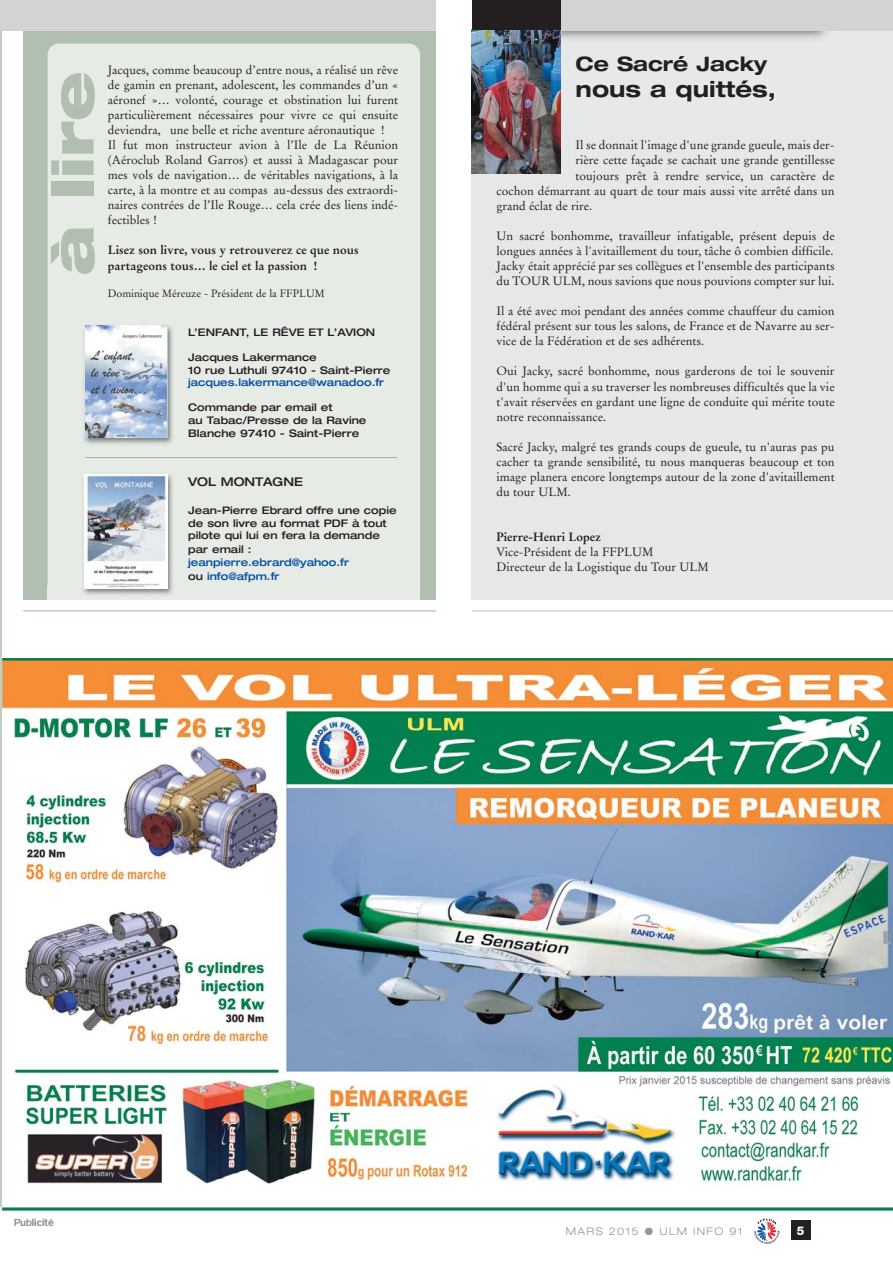
<style>
.page{position:relative;width:893px;height:1263px;background:#fff}
.page>*{position:absolute;margin:0;border:0;box-sizing:border-box;transform-origin:0 0}
.t1{font:900 expanded 57.3px "Helvetica Neue";color:#b1bfb1}
.t2{font:700 expanded 22.05px "Helvetica Neue";color:#231f20}
.t3{font:700 expanded 19.95px "Helvetica Neue";color:#231f20}
.t4{font:12px/15px "Stempel Garamond";color:#231f20;text-align:justify}
.t5{font:700 12px/15px "Stempel Garamond";color:#231f20}
.t6{font:500 expanded 12px "Helvetica Neue";color:#231f20}
.t7{font:800 12px "Helvetica Neue";color:#fff}
.t8{font:500 expanded 10.5px/12.6px "Helvetica Neue";color:#231f20}
.t9{font:500 expanded 10.5px/13.6px "Helvetica Neue";color:#034ea2}
.t10{font:10.5px "Stempel Garamond";color:#231f20}
.t11{font:300 expanded 10.5px "Helvetica Neue";letter-spacing:.135em;color:#939598}
.t12{font:500 10.5px "Blur";color:#939598}
.s1{color:#231f20}
</style>
<div class="page">
<img style="left:0;top:0;width:892px;height:1244px">
<h1 class="t1" style="left:51px;top:275px;width:205px;rotate:-90deg">à lire</h1>
<p class="t4" style="left:108px;top:63px;width:292px;text-align:left">Jacques, comme beaucoup d’entre nous, a réalisé un rêve de gamin en prenant, adolescent, les commandes d’un « aéronef »… volonté, courage et obstination lui furent particulièrement nécessaires pour vivre ce qui ensuite deviendra, une belle et riche aventure aéronautique !<br>Il fut mon instructeur avion à l’Ile de La Réunion (Aéroclub Roland Garros) et aussi à Madagascar pour mes vols de navigation… de véritables navigations, à la carte, à la montre et au compas au-dessus des extraordi&shy;naires contrées de l’Ile Rouge… cela crée des liens indé&shy;fectibles !</p>
<p class="t5" style="left:108px;top:244px;width:252px">Lisez son livre, vous y retrouverez ce que nous partageons tous… le ciel et la passion !</p>
<p class="t10" style="left:108px;top:288px;width:218px">Dominique Méreuze - Président de la FFPLUM</p>
<p class="t8" style="left:188px;top:326px;width:188px">L’ENFANT, LE RÊVE ET L’AVION</p>
<p class="t8" style="left:188px;top:352px;width:204px">Jacques Lakermance<br>10 rue Luthuli 97410 - Saint-Pierre</p>
<p class="t9" style="left:188px;top:376px;width:197px">jacques.lakermance@wanadoo.fr</p>
<p class="t8" style="left:188px;top:402px;width:180px">Commande par email et<br>au Tabac/Presse de la Ravine<br>Blanche 97410 - Saint-Pierre</p>
<p class="t6" style="left:188px;top:477px;width:116px">VOL MONTAGNE</p>
<p class="t8" style="left:188px;top:505px;width:210px">Jean-Pierre Ebrard offre une copie de son livre au format PDF à tout pilote qui lui en fera la demande</p>
<p class="t8" style="left:188px;top:543px;width:65px">par email :</p>
<p class="t9" style="left:188px;top:556px;width:162px">jeanpierre.ebrard@yahoo.fr <span class="s1">ou</span> info@afpm.fr</p>
<h3 class="t3" style="left:575px;top:56px;width:193px">Ce Sacré Jacky</h3>
<h2 class="t2" style="left:575px;top:81px;width:202px">nous a quittés,</h2>
<p class="t4" style="left:575px;top:139px;width:260px">Il se donnait l'image d'une grande gueule, mais der-</p>
<p class="t4" style="left:575px;top:154px;width:260px">rière cette façade se cachait une grande gentillesse</p>
<p class="t4" style="left:575px;top:169px;width:260px">toujours prêt à rendre service, un caractère de</p>
<p class="t4" style="left:496px;top:184px;width:339px">cochon démarrant au quart de tour mais aussi vite arrêté dans un</p>
<p class="t4" style="left:496px;top:199px;width:97px">grand éclat de rire.</p>
<p class="t4" style="left:496px;top:229px;width:339px">Un sacré bonhomme, travailleur infatigable, présent depuis de longues années à l'avitaillement du tour, tâche ô combien difficile.<br>Jacky était apprécié par ses collègues et l'ensemble des participants du TOUR ULM, nous savions que nous pouvions compter sur lui.</p>
<p class="t4" style="left:496px;top:304px;width:339px">Il a été avec moi pendant des années comme chauffeur du camion fédéral présent sur tous les salons, de France et de Navarre au ser&shy;vice de la Fédération et de ses adhérents.</p>
<p class="t4" style="left:496px;top:365px;width:339px">Oui Jacky, sacré bonhomme, nous garderons de toi le souvenir d'un homme qui a su traverser les nombreuses difficultés que la vie t'avait réservées en gardant une ligne de conduite qui mérite toute notre reconnaissance.</p>
<p class="t4" style="left:496px;top:440px;width:339px">Sacré Jacky, malgré tes grands coups de gueule, tu n'auras pas pu cacher ta grande sensibilité, tu nous manqueras beaucoup et ton image planera encore longtemps autour de la zone d'avitaillement du tour ULM.</p>
<p class="t5" style="left:496px;top:530px;width:106px">Pierre-Henri Lopez</p>
<p class="t4" style="left:496px;top:545px;width:214px">Vice-Président de la FFPLUM<br>Directeur de la Logistique du Tour ULM</p>
<p class="t12" style="left:14px;top:1219px;width:41px">Publicité</p>
<p class="t11" style="left:565px;top:1226px;width:178px">MARS 2015 ● ULM INFO 91</p>
<p class="t7" style="left:796px;top:1225px;width:9px">5</p>
</div>
